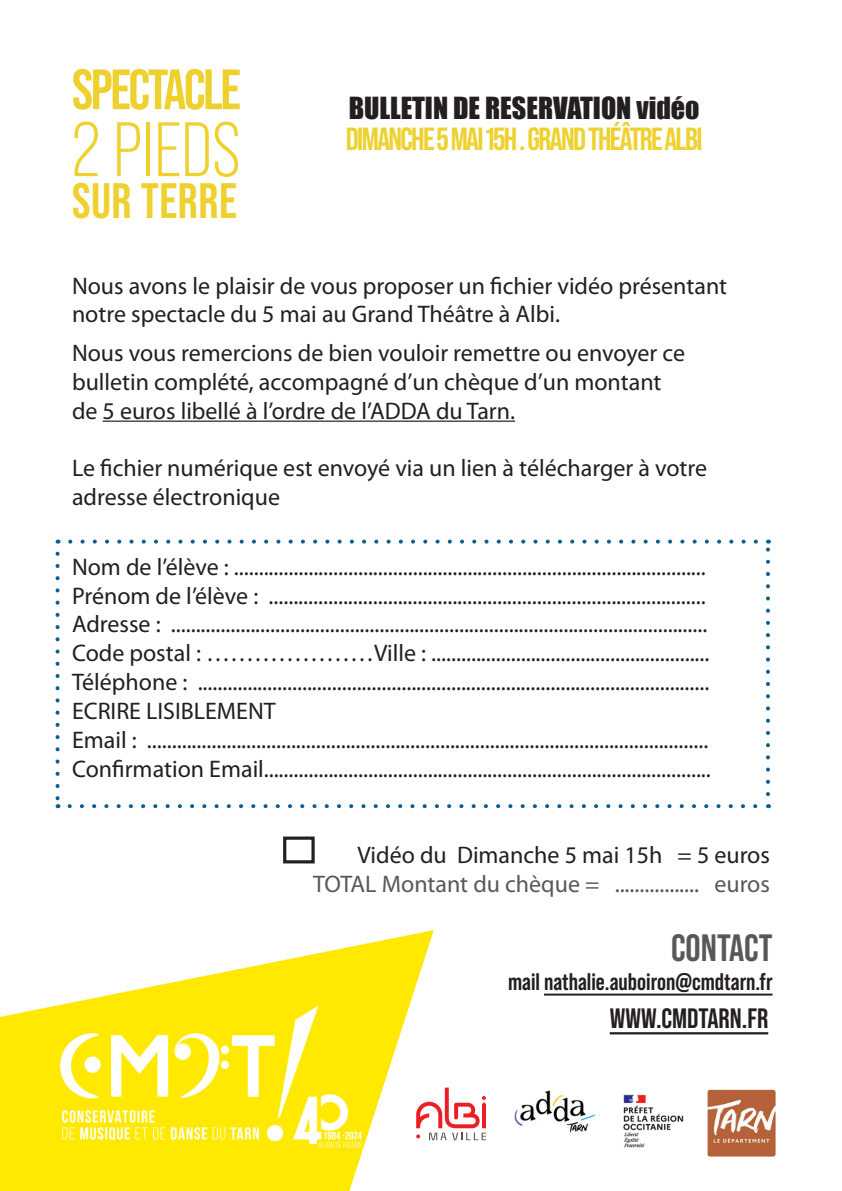
<style>
.page{position:relative;width:842px;height:1191px;background:#fff}
.page>*{position:absolute;margin:0;border:0;box-sizing:border-box;transform-origin:0 0}
.t1{font:76.8px "Bebas Neue Pro";color:#eed12e}
.t2{font:700 56.6px "Bebas Neue Pro";letter-spacing:-.04em;color:#eed12e}
.t3{font:700 49.6px "Bebas Neue Pro";letter-spacing:.01em;color:#eed12e}
.t4{font:700 38px "Bebas Neue Pro";color:#57585a}
.t5{font:700 32px "Bebas Neue Pro";letter-spacing:-.05em;color:#eed12e}
.t6{font:28px "Impact";color:#231f20}
.t7{font:700 28px "Bebas Neue Pro";color:#231f20}
.t8{font:24px/28.8px "Myriad Pro";color:#231f20}
.t9{font:24px "Myriad Pro";color:#57585a}
.t10{font:700 24px "Bebas Neue Pro";color:#231f20}
</style>
<div class="page">
<hr style="left:103px;top:420px;width:412px;height:2px;background:#231f20">
<svg style="left:70px;top:804px;width:688px;height:4px"></svg>
<svg style="left:56px;top:553px;width:4px;height:255px"></svg>
<svg style="left:766px;top:539px;width:4px;height:255px"></svg>
<svg style="left:58px;top:539px;width:698px;height:4px"></svg>
<img style="left:708px;top:1089px;width:67px;height:67px">
<div style="left:283px;top:836px;width:32px;height:27px;border:3px solid #231f20"></div>
<svg style="left:0;top:930px;width:434px;height:261px"></svg>
<img style="left:45px;top:977px;width:319px;height:195px">
<hr style="left:610px;top:1032px;width:158px;height:2px;background:#231f20">
<img style="left:514px;top:1090px;width:82px;height:43px">
<svg style="left:416px;top:1087px;width:70px;height:53px"></svg>
<img style="left:623px;top:1094px;width:61px;height:54px">
<hr style="left:544px;top:993px;width:228px;height:2px;background:#231f20">
<h2 class="t2" style="left:72px;top:57px;width:170px">SPECTACLE</h2>
<h1 class="t1" style="left:72px;top:107px;width:170px">2 PIEDS</h1>
<h3 class="t3" style="left:72px;top:173px;width:166px">SUR TERRE</h3>
<p class="t6" style="left:349px;top:86px;width:352px">BULLETIN DE RESERVATION vidéo</p>
<h3 class="t5" style="left:346px;top:121px;width:358px">DIMANCHE 5 MAI 15H . GRAND THÉÂTRE ALBI</h3>
<p class="t8" style="left:72px;top:271px;width:657px">Nous avons le plaisir de vous proposer un fichier vidéo présentant notre spectacle du 5 mai au Grand Théâtre à Albi.</p>
<p class="t8" style="left:72px;top:338px;width:615px">Nous vous remercions de bien vouloir remettre ou envoyer ce bulletin complété, accompagné d’un chèque d’un montant de 5 euros libellé à l’ordre de l’ADDA du Tarn.</p>
<p class="t8" style="left:72px;top:453px;width:637px">Le fichier numérique est envoyé via un lien à télécharger à votre adresse électronique</p>
<p class="t8" style="left:72px;top:552px;width:640px">Nom de l’élève : ...............................................................................................<br>Prénom de l’élève : ........................................................................................<br>Adresse : ............................................................................................................<br>Code postal : …………………Ville : ........................................................<br>Téléphone : .......................................................................................................<br>ECRIRE LISIBLEMENT<br>Email : .................................................................................................................<br>Confirmation Email..........................................................................................</p>
<p class="t8" style="left:358px;top:840px;width:414px">Vidéo du Dimanche 5 mai 15h = 5 euros</p>
<p class="t9" style="left:313px;top:869px;width:458px">TOTAL Montant du chèque = ................. euros</p>
<h3 class="t4" style="left:671px;top:926px;width:103px">CONTACT</h3>
<p class="t10" style="left:508px;top:967px;width:266px">mail nathalie.auboiron@cmdtarn.fr</p>
<p class="t7" style="left:610px;top:1002px;width:160px">WWW.CMDTARN.FR</p>
</div>
